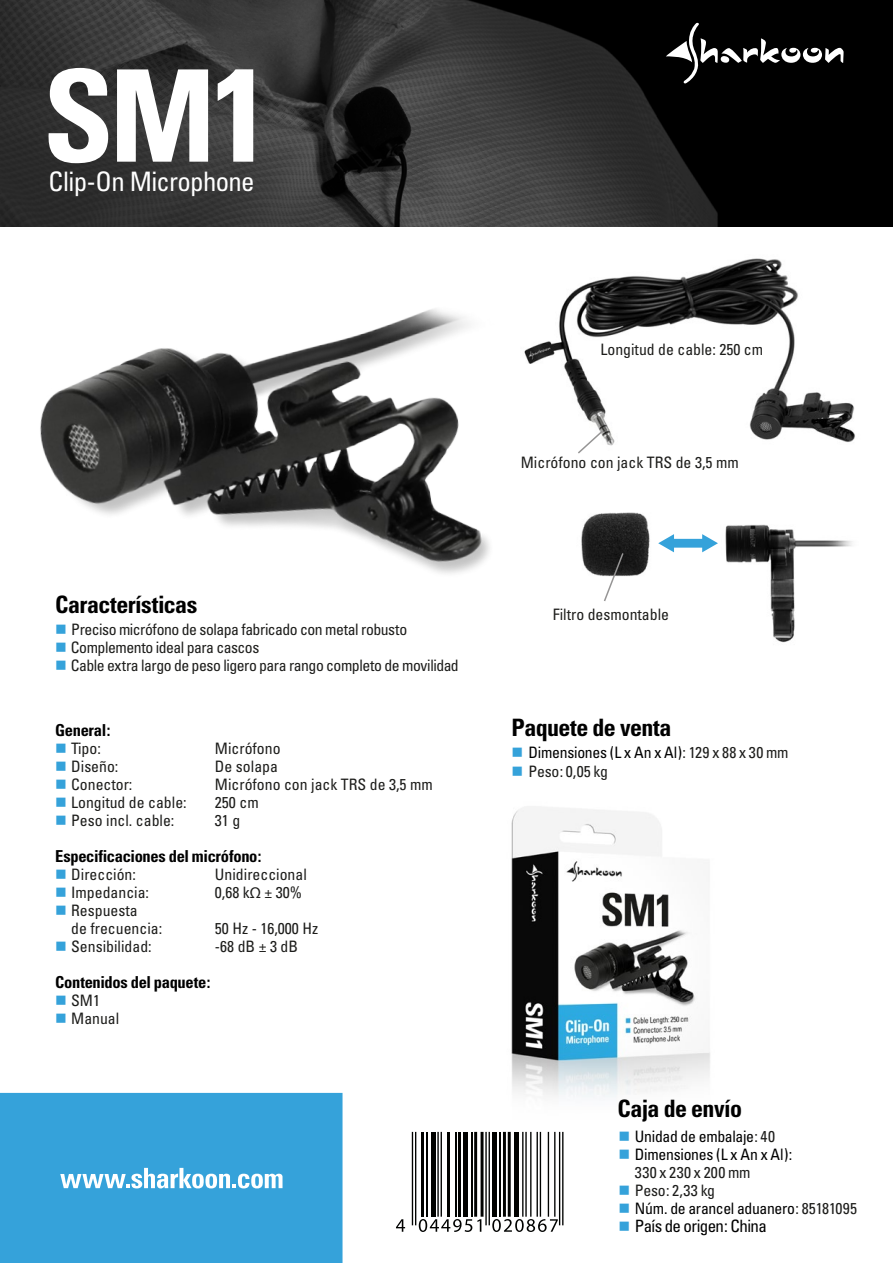
<style>
.page{position:relative;width:893px;height:1263px;background:#fff}
.page>*{position:absolute;margin:0;border:0;box-sizing:border-box;transform-origin:0 0}
.t1{font:700 condensed 127.8px "Univers";color:#fff}
.t2{font:condensed 26.85px "Univers";letter-spacing:-.025em;color:#fff}
.t3{font:700 condensed 24px "Univers";letter-spacing:-.025em;color:#000}
.t4{font:condensed 16.95px "Univers";letter-spacing:-.04em;color:#000}
.t5{font:700 condensed 16.5px "Univers";letter-spacing:-.02em;color:#000}
.t6{font:condensed 15.75px/18px "Univers";color:#1d1d1b}
.t7{font:condensed 15.75px "Univers";letter-spacing:-.03em;color:#1d1d1b}
.t8{font:condensed 15.75px/18px "Univers";letter-spacing:-.02em;color:#000}
.s1{font-size:132.3px}
.s2{color:#35a2da}
.s3{font-family:"Myriad Pro";font-stretch:normal}
.s4{color:#1d1d1b}
</style>
<div class="page">
<img style="left:0;top:0;width:893px;height:227px">
<img style="left:40px;top:309px;width:450px;height:265px">
<img style="left:524px;top:258px;width:331px;height:188px">
<img style="left:581px;top:512px;width:272px;height:131px">
<img style="left:511px;top:806px;width:199px;height:292px">
<svg style="left:666px;top:23px;width:177px;height:61px;background:#262626"></svg>
<div style="left:0;top:1093px;width:343px;height:170px;background:#35a2da"></div>
<svg style="left:576px;top:428px;width:29px;height:26px"></svg>
<svg style="left:603px;top:551px;width:22px;height:52px"></svg>
<svg style="left:658px;top:534px;width:60px;height:18px"></svg>
<hr style="left:412px;top:1132px;width:1px;height:93px;background:#010200">
<hr style="left:415px;top:1132px;width:1px;height:93px;background:#010200">
<hr style="left:421px;top:1132px;width:3px;height:85px;background:#010200">
<hr style="left:426px;top:1132px;width:2px;height:85px;background:#010200">
<div style="left:431px;top:1132px;width:5px;height:85px;background:#010200"></div>
<hr style="left:437px;top:1132px;width:2px;height:85px;background:#010200">
<hr style="left:441px;top:1132px;width:1px;height:85px;background:#010200">
<hr style="left:447px;top:1132px;width:3px;height:85px;background:#010200">
<hr style="left:455px;top:1132px;width:1px;height:85px;background:#010200">
<hr style="left:458px;top:1132px;width:3px;height:85px;background:#010200">
<div style="left:463px;top:1132px;width:5px;height:85px;background:#010200"></div>
<hr style="left:471px;top:1132px;width:1px;height:85px;background:#010200">
<hr style="left:474px;top:1132px;width:3px;height:85px;background:#010200">
<hr style="left:481px;top:1132px;width:2px;height:85px;background:#010200">
<hr style="left:485px;top:1132px;width:2px;height:93px;background:#010200">
<hr style="left:489px;top:1132px;width:1px;height:93px;background:#010200">
<hr style="left:492px;top:1132px;width:4px;height:85px;background:#010200">
<hr style="left:500px;top:1132px;width:1px;height:85px;background:#010200">
<hr style="left:503px;top:1132px;width:3px;height:85px;background:#010200">
<hr style="left:508px;top:1132px;width:3px;height:85px;background:#010200">
<div style="left:514px;top:1132px;width:5px;height:85px;background:#010200"></div>
<hr style="left:522px;top:1132px;width:1px;height:85px;background:#010200">
<hr style="left:525px;top:1132px;width:2px;height:85px;background:#010200">
<hr style="left:530px;top:1132px;width:1px;height:85px;background:#010200">
<hr style="left:537px;top:1132px;width:1px;height:85px;background:#010200">
<hr style="left:540px;top:1132px;width:1px;height:85px;background:#010200">
<hr style="left:548px;top:1132px;width:1px;height:85px;background:#010200">
<hr style="left:554px;top:1132px;width:1px;height:85px;background:#010200">
<hr style="left:559px;top:1132px;width:1px;height:93px;background:#010200">
<hr style="left:562px;top:1132px;width:1px;height:93px;background:#010200">
<svg style="left:396px;top:1219px;width:9px;height:13px"></svg>
<svg style="left:419px;top:1219px;width:62px;height:13px"></svg>
<svg style="left:492px;top:1219px;width:66px;height:13px"></svg>
<svg style="left:60px;top:1168px;width:222px;height:20px"></svg>
<h1 class="t1" style="left:43px;top:38px;width:228px">SM<span class="s1">1</span></h1>
<h2 class="t2" style="left:49px;top:165px;width:208px">Clip-On Microphone</h2>
<h3 class="t3" style="left:55px;top:590px;width:144px">Características</h3>
<p class="t7" style="left:55px;top:620px;width:353px"><span class="s2">■</span> Preciso micrófono de solapa fabricado con metal robusto</p>
<p class="t7" style="left:55px;top:638px;width:206px"><span class="s2">■</span> Complemento ideal para cascos</p>
<p class="t7" style="left:55px;top:656px;width:405px"><span class="s2">■</span> Cable extra largo de peso ligero para rango completo de movilidad</p>
<p class="t5" style="left:55px;top:720px;width:57px">General:</p>
<p class="t6" style="left:55px;top:739px;width:47px"><span class="s2">■</span> Tipo:</p>
<p class="t6" style="left:215px;top:739px;width:67px">Micrófono</p>
<p class="t6" style="left:55px;top:757px;width:65px"><span class="s2">■</span> Diseño:</p>
<p class="t6" style="left:215px;top:757px;width:64px">De solapa</p>
<p class="t6" style="left:55px;top:775px;width:79px"><span class="s2">■</span> Conector:</p>
<p class="t6" style="left:215px;top:775px;width:219px">Micrófono con jack TRS de 3,5 mm</p>
<p class="t6" style="left:55px;top:793px;width:133px"><span class="s2">■</span> Longitud de cable:</p>
<p class="t6" style="left:215px;top:793px;width:45px">250 cm</p>
<p class="t6" style="left:55px;top:811px;width:121px"><span class="s2">■</span> Peso incl. cable:</p>
<p class="t6" style="left:215px;top:811px;width:27px">31 g</p>
<p class="t5" style="left:55px;top:846px;width:208px">Especificaciones del micrófono:</p>
<p class="t6" style="left:55px;top:865px;width:82px"><span class="s2">■</span> Dirección:</p>
<p class="t6" style="left:215px;top:865px;width:93px">Unidireccional</p>
<p class="t6" style="left:55px;top:883px;width:95px"><span class="s2">■</span> Impedancia:</p>
<p class="t6" style="left:215px;top:883px;width:89px">0,68 k<span class="s3">Ω</span> ± 30%</p>
<p class="t6" style="left:71px;top:901px;width:93px;text-indent:-16px"><span class="s2">■</span> Respuesta<br>de frecuencia:</p>
<p class="t6" style="left:215px;top:919px;width:105px">50 Hz - 16,000 Hz</p>
<p class="t6" style="left:55px;top:937px;width:98px"><span class="s2">■</span> Sensibilidad:</p>
<p class="t6" style="left:215px;top:937px;width:85px">-68 dB ± 3 dB</p>
<p class="t5" style="left:55px;top:972px;width:157px">Contenidos del paquete:</p>
<p class="t6" style="left:55px;top:991px;width:46px"><span class="s2">■</span> SM1</p>
<p class="t6" style="left:55px;top:1009px;width:66px"><span class="s2">■</span> Manual</p>
<p class="t6" style="left:600px;top:340px;width:164px">Longitud de cable: 250 cm</p>
<p class="t6" style="left:521px;top:454px;width:219px">Micrófono con jack TRS de 3,5 mm</p>
<p class="t6" style="left:553px;top:605px;width:118px">Filtro desmontable</p>
<h3 class="t3" style="left:512px;top:713px;width:161px">Paquete de venta</h3>
<p class="t8" style="left:512px;top:743px;width:278px"><span class="s2">■</span> Dimensiones (L x An x Al)<span class="s4">: 129 x 88 x 30 mm</span></p>
<p class="t6" style="left:512px;top:762px;width:98px"><span class="s2">■</span> Peso: 0,05 kg</p>
<h3 class="t3" style="left:618px;top:1094px;width:126px">Caja de envío</h3>
<p class="t8" style="left:618px;top:1127px;width:158px"><span class="s2">■</span> Unidad de embalaje<span class="s4">: 40</span></p>
<p class="t8" style="left:635px;top:1145px;width:159px;text-indent:-17px"><span class="s2">■</span> Dimensiones (L x An x Al):<br><span class="s4">330 x 230 x 200 mm</span></p>
<p class="t6" style="left:618px;top:1181px;width:98px"><span class="s2">■</span> Peso: 2,33 kg</p>
<p class="t8" style="left:618px;top:1199px;width:240px"><span class="s2">■</span> Núm. de arancel aduanero<span class="s4">: 85181095</span></p>
<p class="t4" style="left:618px;top:1215px;width:150px"><span class="s2">■</span> País de origen: China</p>
</div>
